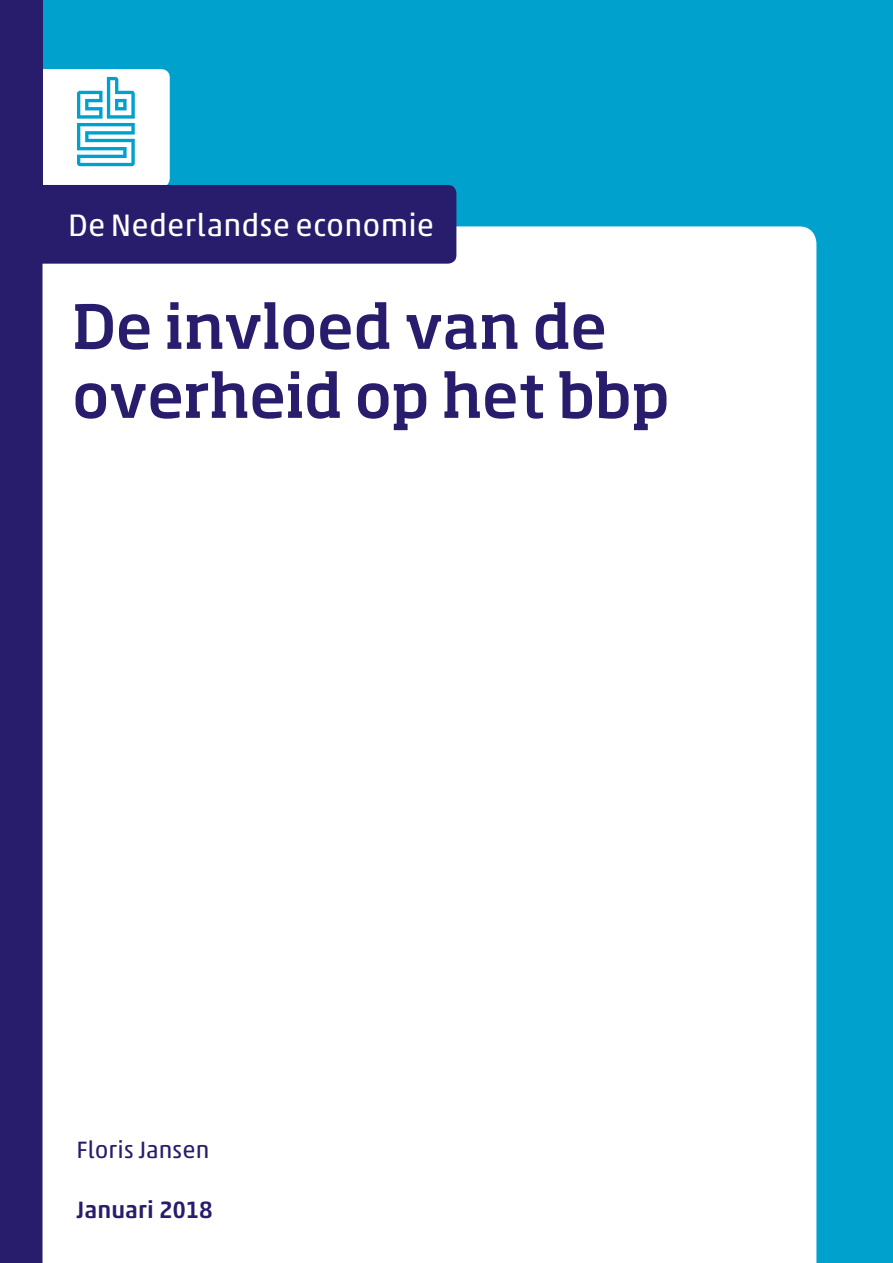
<style>
.page{position:relative;width:893px;height:1263px;background:#00a1cd}
.page>*{position:absolute;margin:0;border:0;box-sizing:border-box;transform-origin:0 0}
.t1{font:500 60px/69px "Soho Pro";letter-spacing:-.01em;color:#271d6c}
.t2{font:31.5px "Akko Pro";letter-spacing:.005em;color:#fff}
.t3{font:24px "Akko Pro";letter-spacing:.005em;color:#271d6c}
.t4{font:500 24px "Akko Pro";color:#271d6c}
</style>
<div class="page">
<div style="left:0;top:0;width:43px;height:1263px;background:#271d6c"></div>
<div style="left:43px;top:226px;width:773px;height:1037px;background:#fff"></div>
<svg style="left:42px;top:69px;width:414px;height:195px"></svg>
<p class="t2" style="left:68px;top:206px;width:368px">De Nederlandse economie</p>
<p class="t1" style="left:72px;top:289px;width:599px">De invloed van de overheid op het bbp</p>
<p class="t3" style="left:77px;top:1135px;width:134px">Floris Jansen</p>
<p class="t4" style="left:77px;top:1195px;width:138px">Januari 2018</p>
</div>
